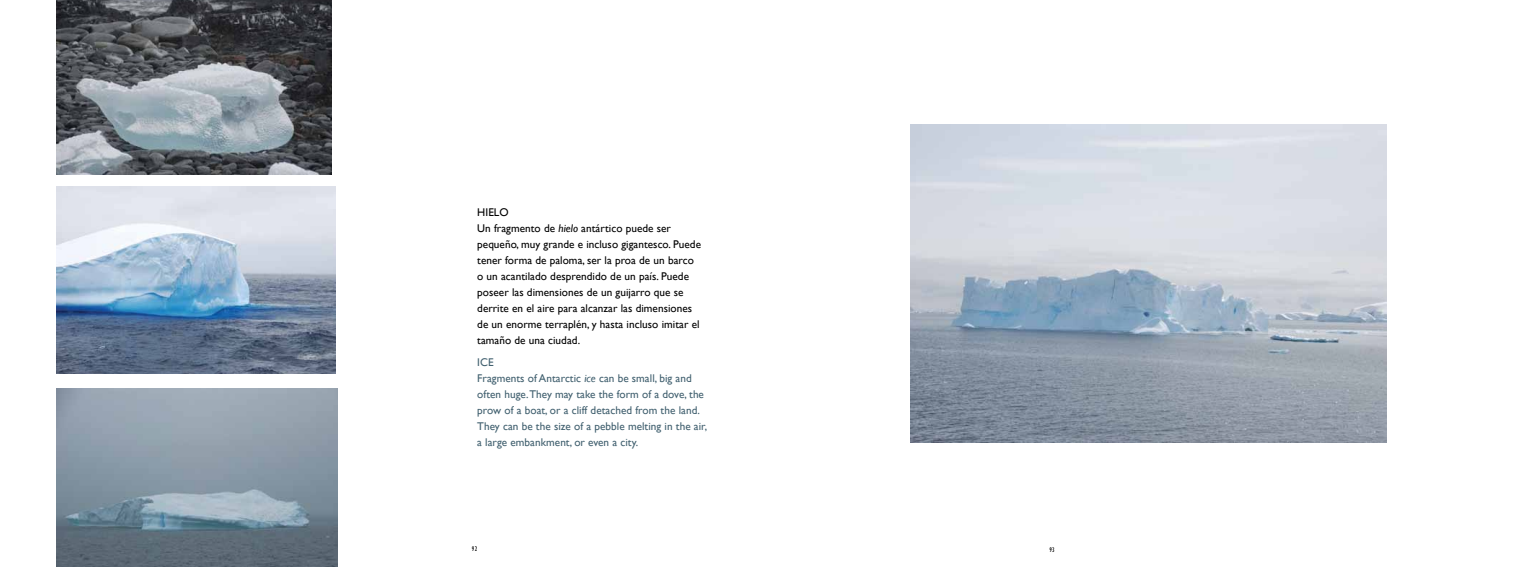
<style>
.page{position:relative;width:1531px;height:567px;background:#fff}
.page>*{position:absolute;margin:0;border:0;box-sizing:border-box;transform-origin:0 0}
.t1{font:11.2px/16px "Gill Sans";letter-spacing:.005em;color:#000}
.t2{font:11.2px/16px "Gill Sans";letter-spacing:.005em;color:#41606f}
.t3{font:condensed 7px "Gill Sans";color:#000}
.s1{font-style:italic}
</style>
<div class="page">
<img style="left:910px;top:124px;width:476px;height:319px">
<img style="left:57px;top:388px;width:281px;height:179px">
<img style="left:57px;top:187px;width:279px;height:186px">
<img style="left:57px;top:0;width:275px;height:175px">
<p class="t1" style="left:477px;top:205px;width:225px">HIELO<br>Un fragmento de <span class="s1">hielo</span> antártico puede ser pequeño, muy grande e incluso gigantesco. Puede tener forma de paloma, ser la proa de un barco o un acantilado desprendido de un país. Puede poseer las dimensiones de un guijarro que se derrite en el aire para alcanzar las dimensiones de un enorme terraplén, y hasta incluso imitar el tamaño de una ciudad.</p>
<p class="t2" style="left:477px;top:354px;width:231px">ICE<br>Fragments of Antarctic <span class="s1">ice</span> can be small, big and often huge. They may take the form of a dove, the prow of a boat, or a cliff detached from the land.<br>They can be the size of a pebble melting in the air, a large embankment, or even a city.</p>
<p class="t3" style="left:472px;top:545px;width:7px">92</p>
<p class="t3" style="left:1049px;top:546px;width:7px">93</p>
</div>
